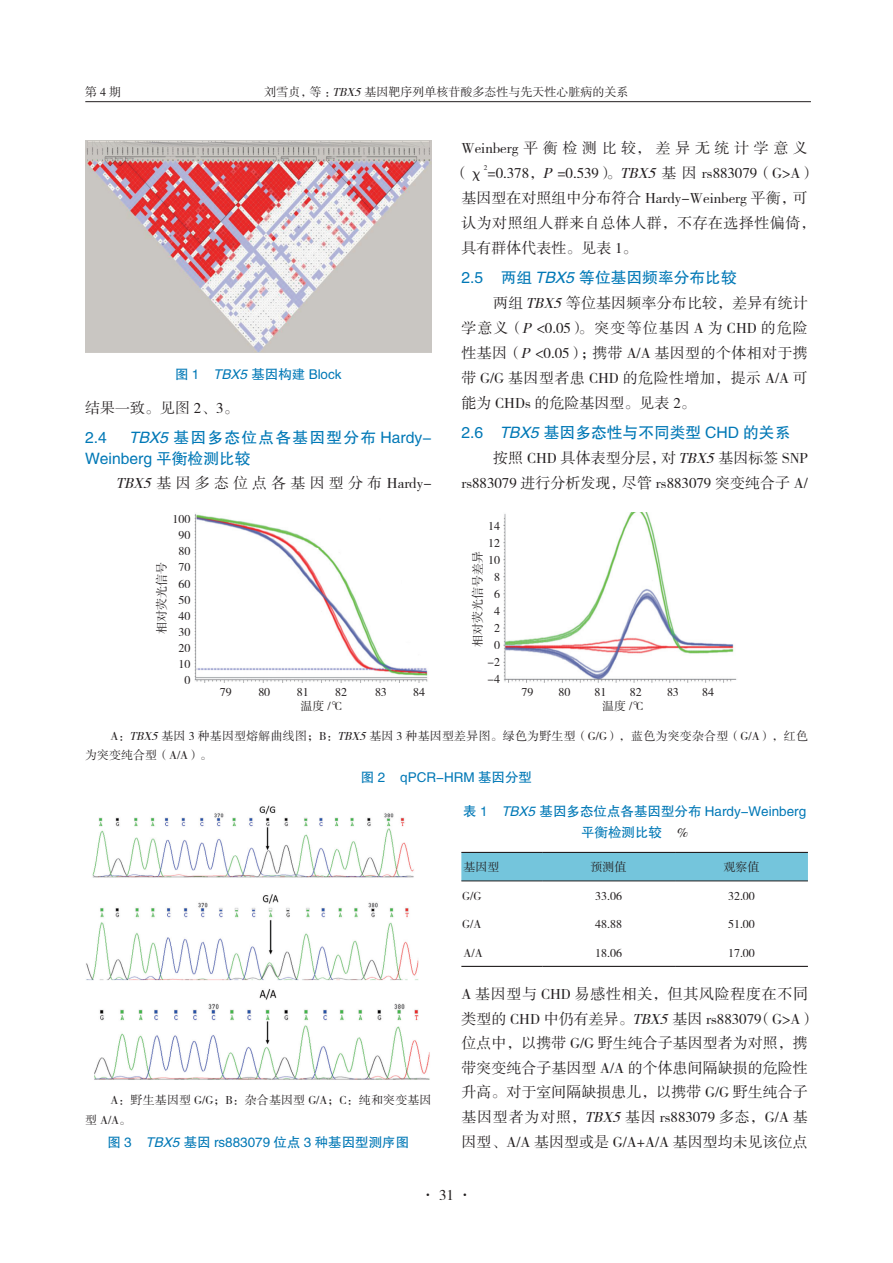
<style>
.page{position:relative;width:893px;height:1263px;background:#fff}
.page>*{position:absolute;margin:0;border:0;box-sizing:border-box;transform-origin:0 0}
._2标题{font:15.75px/21.3px "FZHTK GBK1 0";color:#0078b6}
.全文段路样式{font:15px/24.9px "FZSSK GBK1 0";color:#231f20}
.全文段路样式-2{font:15px "FZSSK GBK1 0";letter-spacing:.275em;color:#231f20}
._4中文标题_1{font:13.5px/21px "FZHTK GBK1 0";color:#0078b6;text-align:center}
.表注_正文{font:12px/19.5px "FZSSK GBK1 0";letter-spacing:.01em;color:#231f20}
.表格文本1{font:12px "FZSSK GBK1 0";color:#231f20}
.书眉{font:12px "FZSSK GBK1 0";color:#231f20}
.全文段路样式-3{font:7.2px "FZSSK GBK1 0";color:#231f20}
.s1{font-style:italic}
.s2{font-family:"FZSSK GBK1 0";color:#231f20}
</style>
<div class="page">
<hr style="left:85px;top:101px;width:726px;height:1px;background:#231f20">
<div style="left:461px;top:853px;width:347px;height:28px;background:#74c5dc"></div>
<svg style="left:461px;top:965px;width:347px;height:1px"></svg>
<hr style="left:461px;top:852px;width:81px;height:1px;background:#231f20">
<hr style="left:542px;top:852px;width:133px;height:1px;background:#231f20">
<hr style="left:675px;top:852px;width:133px;height:1px;background:#231f20">
<hr style="left:461px;top:881px;width:81px;height:1px;background:#231f20">
<hr style="left:542px;top:881px;width:133px;height:1px;background:#231f20">
<hr style="left:675px;top:881px;width:133px;height:1px;background:#231f20">
<hr style="left:461px;top:966px;width:81px;height:1px;background:#231f20">
<hr style="left:542px;top:966px;width:133px;height:1px;background:#231f20">
<hr style="left:675px;top:966px;width:133px;height:1px;background:#231f20">
<img style="left:85px;top:140px;width:347px;height:213px">
<img style="left:86px;top:805px;width:344px;height:275px">
<img style="left:195px;top:513px;width:233px;height:170px">
<img style="left:504px;top:513px;width:233px;height:170px">
<p class="表注_正文" style="left:85px;top:83px;width:37px">第4期</p>
<p class="书眉" style="left:265px;top:86px;width:365px">刘雪贞，等：<span class="s1">TBX5</span>基因靶序列单核苷酸多态性与先天性心脏病的关系</p>
<p class="_4中文标题_1" style="left:175px;top:364px;width:168px">图 1 <span class="s1">TBX5</span>基因构建 Block</p>
<p class="全文段路样式" style="left:85px;top:396px;width:155px">结果一致。见图 2、3。</p>
<p class="_2标题" style="left:85px;top:427px;width:23px">2.4</p>
<p class="_2标题" style="left:85px;top:427px;width:348px;text-indent:44px"><span class="s1">TBX5</span>基因多态位点各基因型分布 Hardy-<br>Weinberg 平衡检测比较</p>
<p class="全文段路样式-2" style="left:116px;top:475px;width:317px"><span class="s1">TBX5</span>基因多态位点各基因型分布Hardy-</p>
<p class="表注_正文" style="left:173px;top:510px;width:19px">100</p>
<p class="表注_正文" style="left:179px;top:526px;width:13px">90</p>
<p class="表注_正文" style="left:179px;top:542px;width:13px">80</p>
<p class="表注_正文" style="left:179px;top:558px;width:13px">70</p>
<p class="表注_正文" style="left:179px;top:574px;width:13px">60</p>
<p class="表注_正文" style="left:179px;top:590px;width:13px">50</p>
<p class="表注_正文" style="left:179px;top:607px;width:13px">40</p>
<p class="表注_正文" style="left:179px;top:623px;width:13px">30</p>
<p class="表注_正文" style="left:179px;top:639px;width:13px">20</p>
<p class="表注_正文" style="left:179px;top:655px;width:13px">10</p>
<p class="表注_正文" style="left:184px;top:671px;width:7px">0</p>
<p class="表注_正文" style="left:153px;top:634px;width:73px;rotate:-90deg">相对荧光信号</p>
<p class="表注_正文" style="left:220px;top:682px;width:13px">79</p>
<p class="表注_正文" style="left:258px;top:682px;width:13px">80</p>
<p class="表注_正文" style="left:297px;top:682px;width:13px">81</p>
<p class="表注_正文" style="left:335px;top:682px;width:13px">82</p>
<p class="表注_正文" style="left:375px;top:682px;width:13px">83</p>
<p class="表注_正文" style="left:413px;top:682px;width:13px">84</p>
<p class="表注_正文" style="left:300px;top:697px;width:44px">温度 /℃</p>
<p class="全文段路样式" style="left:454px;top:136px;width:363px;text-align:center">Weinberg平衡检测比较，差异无统计学意义（χ =0.378，<span class="s1">P</span> =0.539）。<span class="s1">TBX5</span> 基因 rs883079（G&gt;A）</p>
<p class="全文段路样式-3" style="left:484px;top:164px;width:5px">2</p>
<p class="全文段路样式" style="left:461px;top:186px;width:356px">基因型在对照组中分布符合 Hardy-Weinberg 平衡，可认为对照组人群来自总体人群，不存在选择性偏倚，具有群体代表性。见表 1。</p>
<p class="_2标题" style="left:461px;top:267px;width:277px">2.5 两组 <span class="s1">TBX5</span>等位基因频率分布比较</p>
<p class="全文段路样式" style="left:461px;top:291px;width:348px;text-align:justify;text-indent:32px">两组 <span class="s1">TBX5</span>等位基因频率分布比较，差异有统计学意义（<span class="s1">P</span>&lt;0.05）。突变等位基因 A 为 CHD 的危险性基因（<span class="s1">P</span> &lt;0.05）；携带 A/A 基因型的个体相对于携带 G/G 基因型者患 CHD 的危险性增加，提示 A/A 可能为 CHDs 的危险基因型。见表 2。</p>
<p class="_2标题" style="left:461px;top:422px;width:331px">2.6 <span class="s1">TBX5</span>基因多态性与不同类型 CHD 的关系</p>
<p class="全文段路样式" style="left:461px;top:446px;width:348px;line-height:25.3px;text-align:right">按照 CHD 具体表型分层，对 <span class="s1">TBX5</span>基因标签 SNP rs883079 进行分析发现，尽管 rs883079 突变纯合子 A/</p>
<p class="表注_正文" style="left:488px;top:517px;width:13px">14</p>
<p class="表注_正文" style="left:488px;top:534px;width:13px">12</p>
<p class="表注_正文" style="left:488px;top:551px;width:13px">10</p>
<p class="表注_正文" style="left:494px;top:568px;width:7px">8</p>
<p class="表注_正文" style="left:494px;top:585px;width:7px">6</p>
<p class="表注_正文" style="left:494px;top:602px;width:7px">4</p>
<p class="表注_正文" style="left:494px;top:619px;width:7px">2</p>
<p class="表注_正文" style="left:494px;top:636px;width:7px">0</p>
<p class="表注_正文" style="left:487px;top:653px;width:14px">-2</p>
<p class="表注_正文" style="left:487px;top:670px;width:14px">-4</p>
<p class="表注_正文" style="left:469px;top:647px;width:97px;rotate:-90deg">相对荧光信号差异</p>
<p class="表注_正文" style="left:521px;top:682px;width:13px">79</p>
<p class="表注_正文" style="left:558px;top:682px;width:14px">80</p>
<p class="表注_正文" style="left:594px;top:682px;width:13px">81</p>
<p class="表注_正文" style="left:630px;top:682px;width:13px">82</p>
<p class="表注_正文" style="left:667px;top:682px;width:13px">83</p>
<p class="表注_正文" style="left:702px;top:682px;width:13px">84</p>
<p class="表注_正文" style="left:602px;top:697px;width:44px">温度 /℃</p>
<p class="表注_正文" style="left:85px;top:726px;width:724px;text-indent:26px">A：<span class="s1">TBX5</span>基因 3 种基因型熔解曲线图；B：<span class="s1">TBX5</span>基因 3 种基因型差异图。绿色为野生型（G/G），蓝色为突变杂合型（G/A），红色为突变纯合型（A/A）。</p>
<p class="_4中文标题_1" style="left:361px;top:767px;width:173px">图 2 qPCR-HRM 基因分型</p>
<p class="表注_正文" style="left:85px;top:1091px;width:348px;text-indent:26px">A：野生基因型 G/G；B：杂合基因型 G/A；C：纯和突变基因型 A/A。</p>
<p class="_4中文标题_1" style="left:107px;top:1131px;width:303px">图 3 <span class="s1">TBX5</span>基因 rs883079 位点 3 种基因型测序图</p>
<p class="_4中文标题_1" style="left:463px;top:801px;width:344px">表 1 <span class="s1">TBX5</span>基因多态位点各基因型分布 Hardy-Weinberg平衡检测比较 <span class="s2">%</span></p>
<p class="表格文本1" style="left:463px;top:861px;width:37px">基因型</p>
<p class="表格文本1" style="left:591px;top:861px;width:37px">预测值</p>
<p class="表格文本1" style="left:723px;top:861px;width:37px">观察值</p>
<p class="表格文本1" style="left:462px;top:889px;width:21px">G/G</p>
<p class="表格文本1" style="left:595px;top:889px;width:28px">33.06</p>
<p class="表格文本1" style="left:728px;top:889px;width:28px">32.00</p>
<p class="表格文本1" style="left:462px;top:918px;width:21px">G/A</p>
<p class="表格文本1" style="left:595px;top:918px;width:28px">48.88</p>
<p class="表格文本1" style="left:728px;top:918px;width:28px">51.00</p>
<p class="表格文本1" style="left:463px;top:946px;width:21px">A/A</p>
<p class="表格文本1" style="left:595px;top:946px;width:28px">18.06</p>
<p class="表格文本1" style="left:728px;top:946px;width:28px">17.00</p>
<p class="全文段路样式" style="left:461px;top:983px;width:356px">A 基因型与 CHD 易感性相关，但其风险程度在不同类型的 CHD 中仍有差异。<span class="s1">TBX5</span>基因 rs883079（G&gt;A）位点中，以携带 G/G 野生纯合子基因型者为对照，携带突变纯合子基因型 A/A 的个体患间隔缺损的危险性升高。对于室间隔缺损患儿，以携带 G/G 野生纯合子基因型者为对照，<span class="s1">TBX5</span>基因 rs883079 多态，G/A 基因型、A/A 基因型或是 G/A+A/A 基因型均未见该位点</p>
<p class="全文段路样式" style="left:420px;top:1183px;width:54px">· 31 ·</p>
</div>
